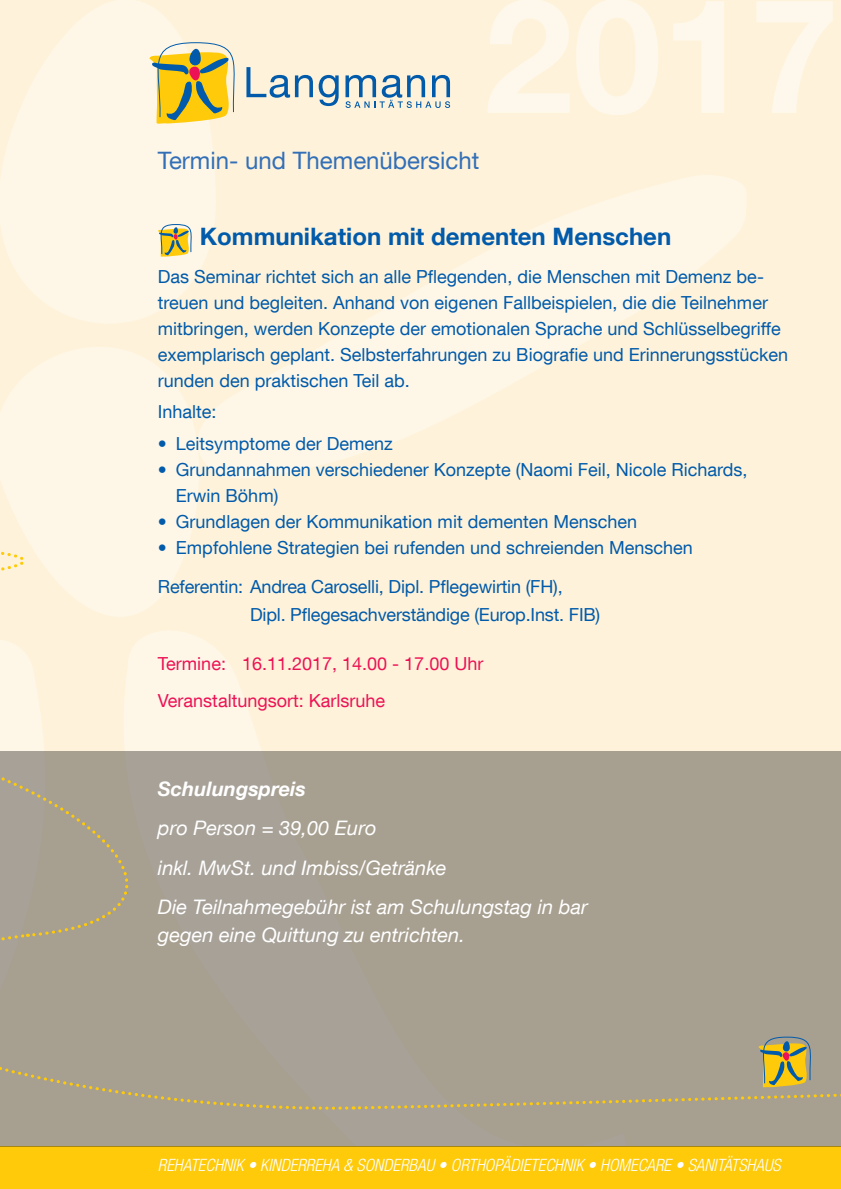
<style>
.page{position:relative;width:841px;height:1189px;background:#fff}
.page>*{position:absolute;margin:0;border:0;box-sizing:border-box;transform-origin:0 0}
.t1{font:700 24px "Helvetica Neue LT Com";color:#015aaa}
.t2{font:24px "Helvetica Neue LT Com";color:#326fb7}
.t3{font:italic 20px/39.4px "Helvetica Neue LT Com";color:#fff}
.t4{font:italic 700 20px "Helvetica Neue LT Com";color:#fff}
.t5{font:18px/26px "Helvetica Neue LT Com";color:#015aaa}
.t6{font:18px/37.4px "Helvetica Neue LT Com";color:#ed1255}
.t7{font:italic 300 condensed 17px "Helvetica Neue LT Com";color:#fff}
</style>
<div class="page">
<div style="left:0;top:0;width:840px;height:1189px;background:#fef3da"></div>
<svg style="left:67px;top:0;width:148px;height:262px;fill:#fef7e8"></svg>
<svg style="left:124px;top:669px;width:137px;height:82px;fill:#fef7e8"></svg>
<svg style="left:197px;top:175px;width:549px;height:303px"></svg>
<svg style="left:0;top:669px;width:42px;height:58px;fill:#fef7e8"></svg>
<svg style="left:0;top:262px;width:238px;height:407px;fill:#fef7e8"></svg>
<div style="left:0;top:1146px;width:840px;height:43px;background:#feca0a"></div>
<div style="left:0;top:751px;width:840px;height:395px;background:#a79f90"></div>
<svg style="left:0;top:938px;width:349px;height:172px"></svg>
<svg style="left:0;top:727px;width:226px;height:211px"></svg>
<svg style="left:353px;top:1037px;width:488px;height:74px"></svg>
<svg style="left:155px;top:224px;width:40px;height:33px"></svg>
<svg style="left:144px;top:42px;width:194px;height:83px"></svg>
<svg style="left:345px;top:75px;width:105px;height:33px"></svg>
<svg style="left:0;top:34px;width:67px;height:545px"></svg>
<h1 class="t2" style="left:158px;top:146px;width:323px">Termin- und Themenübersicht</h1>
<h1 class="t1" style="left:200px;top:222px;width:472px">Kommunikation mit dementen Menschen</h1>
<p class="t5" style="left:158px;top:263px;width:631px">Das Seminar richtet sich an alle Pflegenden, die Menschen mit Demenz be&shy;treuen und begleiten. Anhand von eigenen Fallbeispielen, die die Teilnehmer mitbringen, werden Konzepte der emotionalen Sprache und Schlüsselbegriffe exemplarisch geplant. Selbsterfahrungen zu Biografie und Erinnerungsstücken runden den praktischen Teil ab.</p>
<p class="t5" style="left:158px;top:398px;width:60px">Inhalte:</p>
<p class="t5" style="left:158px;top:430px;width:236px">• Leitsymptome der Demenz</p>
<p class="t5" style="left:176px;top:456px;width:573px;text-indent:-18px">• Grundannahmen verschiedener Konzepte (Naomi Feil, Nicole Richards,<br>Erwin Böhm)</p>
<p class="t5" style="left:158px;top:508px;width:480px">• Grundlagen der Kommunikation mit dementen Menschen</p>
<p class="t5" style="left:158px;top:527px;width:536px;line-height:39.4px">• Empfohlene Strategien bei rufenden und schreienden Menschen<br>Referentin: Andrea Caroselli, Dipl. Pflegewirtin (FH),</p>
<p class="t5" style="left:250px;top:601px;width:351px">Dipl. Pflegesachverständige (Europ.Inst. FIB)</p>
<p class="t6" style="left:158px;top:644px;width:327px">Termine: 16.11.2017, 14.00 - 17.00 Uhr<br>Veranstaltungsort: Karlsruhe</p>
<p class="t4" style="left:158px;top:776px;width:149px">Schulungspreis</p>
<p class="t3" style="left:158px;top:808px;width:431px">pro Person = 39,00 Euro<br>inkl. MwSt. und Imbiss/Getränke<br>Die Teilnahmegebühr ist am Schulungstag in bar</p>
<p class="t3" style="left:158px;top:914px;width:308px">gegen eine Quittung zu entrichten.</p>
<p class="t7" style="left:158px;top:1155px;width:624px">REHATECHNIK • KINDERREHA &amp; SONDERBAU • ORTHOPÄDIETECHNIK • HOMECARE • SANITÄTSHAUS</p>
</div>
